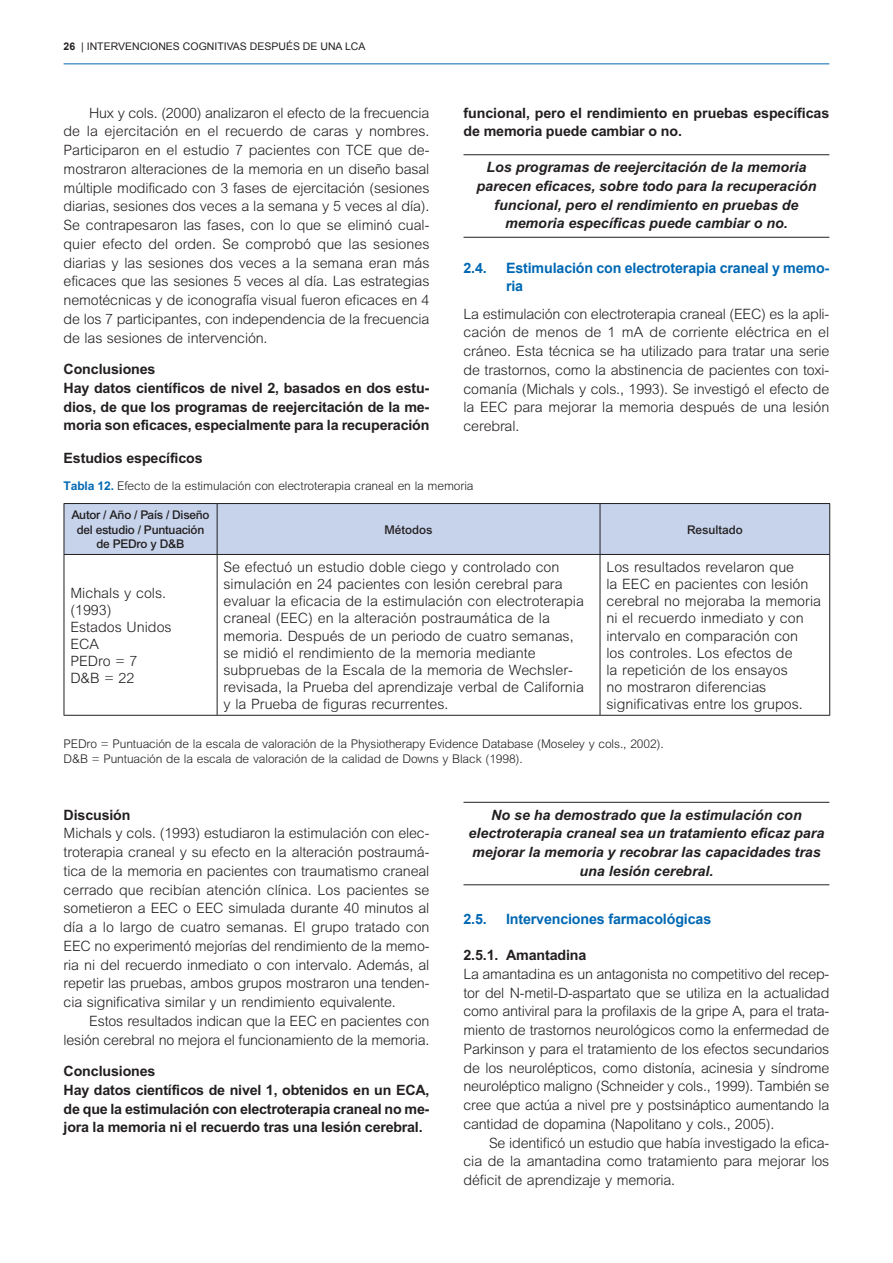
<style>
.page{position:relative;width:893px;height:1263px;background:#fff}
.page>*{position:absolute;margin:0;border:0;box-sizing:border-box;transform-origin:0 0}
.t1{font:300 14.25px/18.8px "M Arial";color:#231f20;text-align:justify}
.t2{font:700 14.25px/18.8px "M Arial";letter-spacing:-.01em;color:#231f20}
.t3{font:italic 700 14.25px/18.8px "M Arial";color:#231f20;text-align:center}
.t4{font:700 14.25px/18.8px "Arial";letter-spacing:-.01em;color:#0168b3}
.t5{font:300 12px/15px "M Arial";letter-spacing:-.01em;color:#231f20}
.t6{font:500 12px/14.4px "Arial";letter-spacing:-.02em;color:#231f20;text-align:center}
.t7{font:500 12px "Arial";color:#231f20}
.t8{font:10.5px "Arial";color:#231f20}
.s1{font-weight:700}
.s2{font-weight:700;color:#0168b3}
</style>
<div class="page">
<hr style="left:64px;top:63px;width:765px;height:1px;background:#0168b3">
<hr style="left:463px;top:154px;width:366px;height:1px;background:#231f20">
<hr style="left:463px;top:237px;width:366px;height:1px;background:#231f20">
<div style="left:65px;top:504px;width:764px;height:50px;background:#c6d3eb"></div>
<hr style="left:217px;top:504px;width:1px;height:50px;background:#231f20">
<hr style="left:599px;top:504px;width:1px;height:50px;background:#231f20">
<hr style="left:217px;top:555px;width:1px;height:160px;background:#231f20">
<hr style="left:599px;top:555px;width:1px;height:160px;background:#231f20">
<hr style="left:64px;top:555px;width:1px;height:160px;background:#231f20">
<hr style="left:829px;top:555px;width:1px;height:160px;background:#231f20">
<hr style="left:64px;top:715px;width:766px;height:1px;background:#231f20">
<hr style="left:64px;top:503px;width:153px;height:1px;background:#231f20">
<hr style="left:64px;top:504px;width:1px;height:50px;background:#231f20">
<hr style="left:217px;top:503px;width:613px;height:1px;background:#231f20">
<hr style="left:829px;top:504px;width:1px;height:50px;background:#231f20">
<hr style="left:64px;top:554px;width:766px;height:1px;background:#231f20">
<hr style="left:463px;top:802px;width:366px;height:1px;background:#231f20">
<hr style="left:463px;top:884px;width:366px;height:1px;background:#231f20">
<p class="t8" style="left:64px;top:41px;width:303px"><span class="s1">26</span> | INTERVENCIONES COGNITIVAS DESPUÉS DE UNA LCA</p>
<p class="t1" style="left:64px;top:104px;width:367px;text-indent:26px">Hux y cols. (2000) analizaron el efecto de la frecuencia de la ejercitación en el recuerdo de caras y nombres.<br>Participaron en el estudio 7 pacientes con TCE que de&shy;mostraron alteraciones de la memoria en un diseño basal múltiple modificado con 3 fases de ejercitación (sesiones diarias, sesiones dos veces a la semana y 5 veces al día).<br>Se contrapesaron las fases, con lo que se eliminó cual&shy;quier efecto del orden. Se comprobó que las sesiones diarias y las sesiones dos veces a la semana eran más eficaces que las sesiones 5 veces al día. Las estrategias nemotécnicas y de iconografía visual fueron eficaces en 4 de los 7 participantes, con independencia de la frecuencia de las sesiones de intervención.</p>
<p class="t2" style="left:64px;top:361px;width:367px">Conclusiones<br>Hay datos científicos de nivel 2, basados en dos estu&shy;dios, de que los programas de reejercitación de la me&shy;moria son eficaces, especialmente para la recuperación</p>
<p class="t2" style="left:463px;top:104px;width:367px">funcional, pero el rendimiento en pruebas específicas de memoria puede cambiar o no.</p>
<p class="t3" style="left:476px;top:159px;width:341px">Los programas de reejercitación de la memoria parecen eficaces, sobre todo para la recuperación funcional, pero el rendimiento en pruebas de memoria específicas puede cambiar o no.</p>
<p class="t4" style="left:463px;top:258px;width:25px">2.4.</p>
<p class="t4" style="left:506px;top:258px;width:325px">Estimulación con electroterapia craneal y memo&shy;ria</p>
<p class="t1" style="left:463px;top:305px;width:367px">La estimulación con electroterapia craneal (EEC) es la apli&shy;cación de menos de 1 mA de corriente eléctrica en el cráneo. Esta técnica se ha utilizado para tratar una serie de trastornos, como la abstinencia de pacientes con toxi&shy;comanía (Michals y cols., 1993). Se investigó el efecto de la EEC para mejorar la memoria después de una lesión cerebral.</p>
<p class="t2" style="left:64px;top:449px;width:141px">Estudios específicos</p>
<p class="t5" style="left:64px;top:480px;width:411px"><span class="s2">Tabla 12.</span> Efecto de la estimulación con electroterapia craneal en la memoria</p>
<p class="t6" style="left:71px;top:509px;width:140px">Autor / Año / País / Diseño del estudio / Puntuación de PEDro y D&amp;B</p>
<p class="t7" style="left:384px;top:525px;width:49px">Métodos</p>
<p class="t7" style="left:687px;top:525px;width:57px">Resultado</p>
<p class="t1" style="left:223px;top:560px;width:362px;line-height:17.1px;text-align:left">Se efectuó un estudio doble ciego y controlado con simulación en 24 pacientes con lesión cerebral para evaluar la eficacia de la estimulación con electroterapia craneal (EEC) en la alteración postraumática de la memoria. Después de un periodo de cuatro semanas, se midió el rendimiento de la memoria mediante subpruebas de la Escala de la memoria de Wechsler&shy;revisada, la Prueba del aprendizaje verbal de California y la Prueba de figuras recurrentes.</p>
<p class="t1" style="left:606px;top:560px;width:216px;line-height:17.1px;text-align:left">Los resultados revelaron que<br>la EEC en pacientes con lesión cerebral no mejoraba la memoria ni el recuerdo inmediato y con intervalo en comparación con<br>los controles. Los efectos de<br>la repetición de los ensayos<br>no mostraron diferencias significativas entre los grupos.</p>
<p class="t5" style="left:64px;top:737px;width:601px">PEDro = Puntuación de la escala de valoración de la Physiotherapy Evidence Database (Moseley y cols., 2002).<br>D&amp;B = Puntuación de la escala de valoración de la calidad de Downs y Black (1998).</p>
<p class="t1" style="left:70px;top:585px;width:103px;line-height:17.1px;text-align:left">Michals y cols. (1993)<br>Estados Unidos<br>ECA<br>PEDro = 7<br>D&amp;B = 22</p>
<p class="t2" style="left:64px;top:806px;width:68px">Discusión</p>
<p class="t1" style="left:64px;top:825px;width:367px">Michals y cols. (1993) estudiaron la estimulación con elec&shy;troterapia craneal y su efecto en la alteración postraumá&shy;tica de la memoria en pacientes con traumatismo craneal cerrado que recibían atención clínica. Los pacientes se sometieron a EEC o EEC simulada durante 40 minutos al día a lo largo de cuatro semanas. El grupo tratado con EEC no experimentó mejorías del rendimiento de la memo&shy;ria ni del recuerdo inmediato o con intervalo. Además, al repetir las pruebas, ambos grupos mostraron una tenden&shy;cia significativa similar y un rendimiento equivalente.</p>
<p class="t1" style="left:64px;top:1013px;width:367px;text-align:right">Estos resultados indican que la EEC en pacientes con lesión cerebral no mejora el funcionamiento de la memoria.</p>
<p class="t2" style="left:64px;top:1063px;width:367px">Conclusiones<br>Hay datos científicos de nivel 1, obtenidos en un ECA, de que la estimulación con electroterapia craneal no me&shy;jora la memoria ni el recuerdo tras una lesión cerebral.</p>
<p class="t3" style="left:468px;top:806px;width:357px">No se ha demostrado que la estimulación con electroterapia craneal sea un tratamiento eficaz para mejorar la memoria y recobrar las capacidades tras una lesión cerebral.</p>
<p class="t4" style="left:463px;top:910px;width:25px">2.5.</p>
<p class="t4" style="left:506px;top:910px;width:207px">Intervenciones farmacológicas</p>
<p class="t2" style="left:463px;top:947px;width:124px">2.5.1. Amantadina</p>
<p class="t1" style="left:463px;top:966px;width:367px">La amantadina es un antagonista no competitivo del recep&shy;tor del N-metil-D-aspartato que se utiliza en la actualidad como antiviral para la profilaxis de la gripe A, para el trata&shy;miento de trastornos neurológicos como la enfermedad de Parkinson y para el tratamiento de los efectos secundarios de los neurolépticos, como distonía, acinesia y síndrome neuroléptico maligno (Schneider y cols., 1999). También se cree que actúa a nivel pre y postsináptico aumentando la cantidad de dopamina (Napolitano y cols., 2005).</p>
<p class="t1" style="left:463px;top:1135px;width:367px;text-indent:26px">Se identificó un estudio que había investigado la efica&shy;cia de la amantadina como tratamiento para mejorar los déficit de aprendizaje y memoria.</p>
</div>
